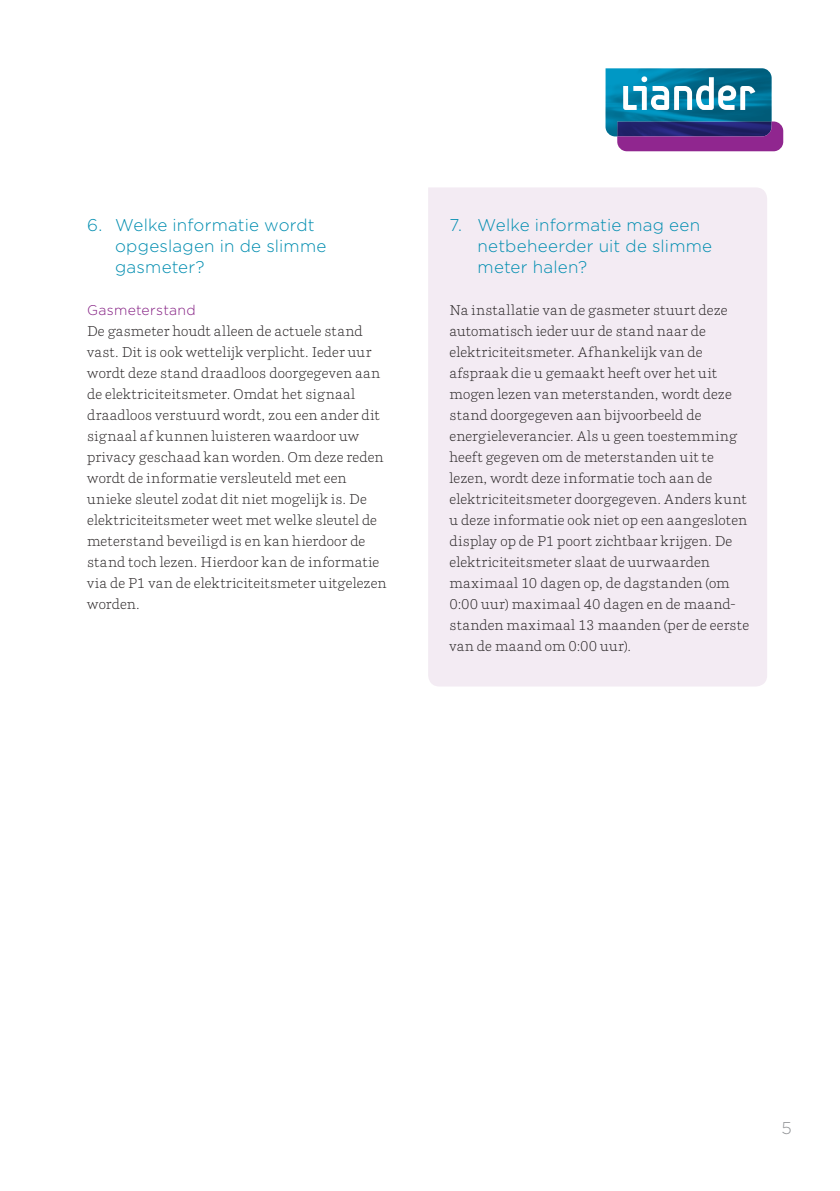
<style>
.page{position:relative;width:840px;height:1191px;background:#fff}
.page>*{position:absolute;margin:0;border:0;box-sizing:border-box;transform-origin:0 0}
._04-LI-Inleiding{font:300 17px/21px "Gotham";letter-spacing:.01em;color:#008db0}
._04-LI-Inleiding-2{font:300 17px "Gotham";color:#939598}
._05-LI-Bodytekst{font:300 14px/21px "Parry";letter-spacing:.015em;color:#231f20}
._05-LI-Bodytekst-2{font:300 14px "Gotham";letter-spacing:.02em;color:#841f83}
</style>
<div class="page">
<svg style="left:605px;top:68px;width:177px;height:83px;background:#4b75a4"></svg>
<div style="left:428px;top:187px;width:338px;height:499px;background:#f3ebf3"></div>
<p class="_04-LI-Inleiding" style="left:115px;top:214px;width:213px;text-indent:-28px">6. Welke informatie wordt opgeslagen in de slimme gasmeter?</p>
<p class="_05-LI-Bodytekst-2" style="left:87px;top:301px;width:110px">Gasmeterstand</p>
<p class="_05-LI-Bodytekst" style="left:87px;top:320px;width:301px">De gasmeter houdt alleen de actuele stand vast. Dit is ook wettelijk verplicht. Ieder uur wordt deze stand draadloos doorgegeven aan de elektriciteitsmeter. Omdat het signaal draadloos verstuurd wordt, zou een ander dit signaal af kunnen luisteren waardoor uw privacy geschaad kan worden. Om deze reden wordt de informatie versleuteld met een unieke sleutel zodat dit niet mogelijk is. De elektriciteitsmeter weet met welke sleutel de meterstand beveiligd is en kan hierdoor de stand toch lezen. Hierdoor kan de informatie via de P1 van de elektriciteitsmeter uitgelezen worden.</p>
<p class="_04-LI-Inleiding" style="left:477px;top:214px;width:236px;text-indent:-28px">7. Welke informatie mag een netbeheerder uit de slimme meter halen?</p>
<p class="_05-LI-Bodytekst" style="left:449px;top:299px;width:301px">Na installatie van de gasmeter stuurt deze automatisch ieder uur de stand naar de elektriciteitsmeter. Afhankelijk van de afspraak die u gemaakt heeft over het uit mogen lezen van meterstanden, wordt deze stand doorgegeven aan bijvoorbeeld de energieleverancier. Als u geen toestemming heeft gegeven om de meterstanden uit te lezen, wordt deze informatie toch aan de elektriciteitsmeter doorgegeven. Anders kunt u deze informatie ook niet op een aangesloten display op de P1 poort zichtbaar krijgen. De elektriciteitsmeter slaat de uurwaarden maximaal 10 dagen op, de dagstanden (om 0:00 uur) maximaal 40 dagen en de maand&shy;standen maximaal 13 maanden (per de eerste van de maand om 0:00 uur).</p>
<p class="_04-LI-Inleiding-2" style="left:781px;top:1117px;width:12px">5</p>
</div>
